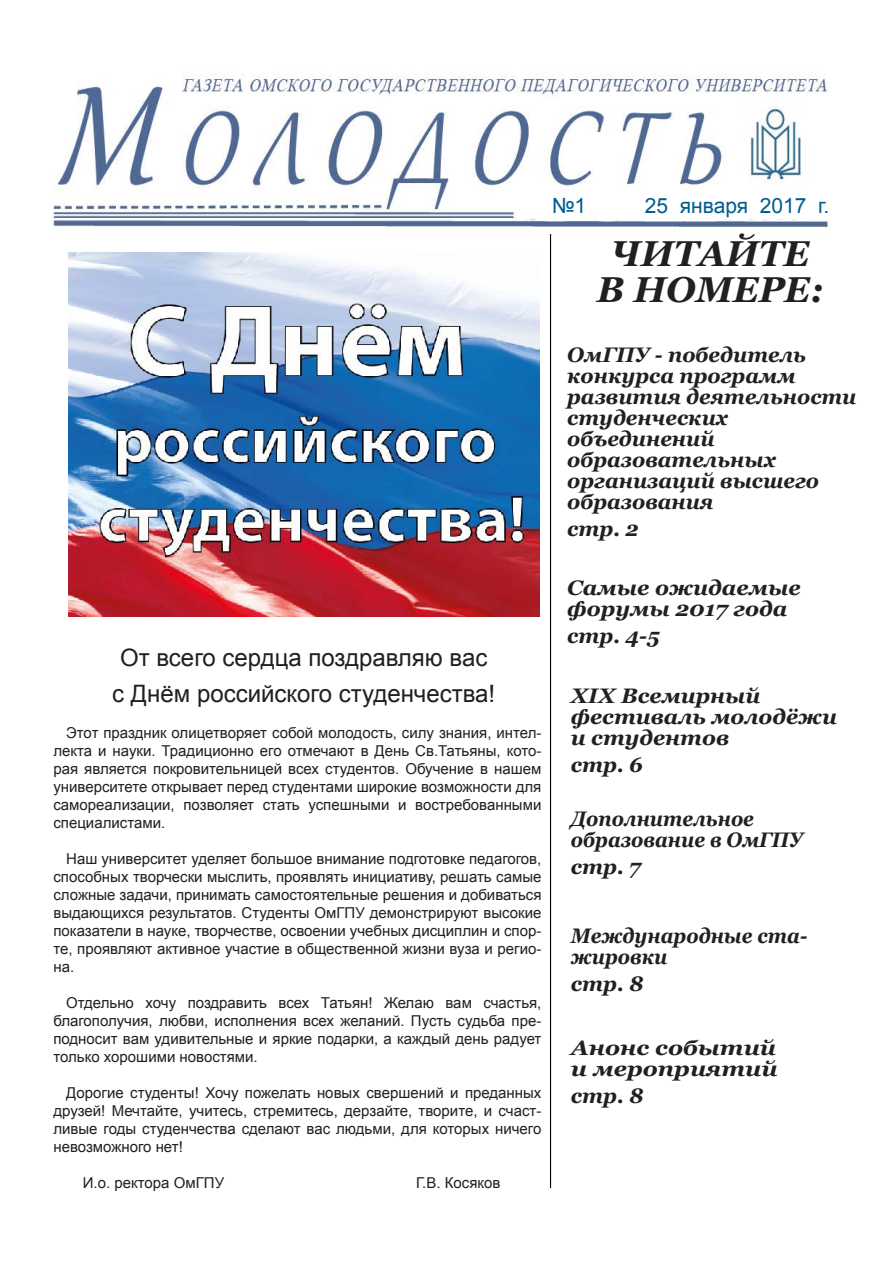
<style>
.page{position:relative;width:893px;height:1263px;background:#fff}
.page>*{position:absolute;margin:0;border:0;box-sizing:border-box;transform-origin:0 0}
.t1{font:italic 700 36px "Georgia";color:#231f20}
.t2{font:24px "Arial";color:#231f20}
.t3{font:italic 700 21px/21px "Georgia";color:#231f20}
.t4{font:italic 700 21px/21px "Georgia";color:#231f20;scale:.92 1}
.t5{font:italic 700 21px/21px "Georgia";color:#231f20;scale:1.04 1}
.t6{font:italic 700 21px/21px "Georgia";color:#231f20;scale:1.05 1}
.t7{font:italic 700 21px "Georgia";color:#231f20;scale:1.13 1}
.t8{font:21px "Arial";color:#005c8f}
.t9{font:15px/18px "Arial";color:#231f20;text-align:justify}
</style>
<div class="page">
<img style="left:53px;top:74px;width:778px;height:154px">
<hr style="left:550px;top:234px;width:1px;height:954px;background:#000">
<img style="left:68px;top:252px;width:471px;height:364px">
<p class="t8" style="left:552px;top:192px;width:36px">№1</p>
<p class="t8" style="left:645px;top:192px;width:186px">25 января 2017 г.</p>
<p class="t1" style="left:611px;top:230px;width:200px">ЧИТАЙТЕ</p>
<p class="t1" style="left:597px;top:266px;width:228px">В НОМЕРЕ:</p>
<p class="t2" style="left:120px;top:642px;width:369px">От всего сердца поздравляю вас</p>
<p class="t2" style="left:112px;top:678px;width:384px">с Днём российского студенчества!</p>
<p class="t9" style="left:53px;top:724px;width:490px;text-indent:13px">Этот праздник олицетворяет собой молодость, силу знания, интел&shy;лекта и науки. Традиционно его отмечают в День Св.Татьяны, кото&shy;рая является покровительницей всех студентов. Обучение в нашем университете открывает перед студентами широкие возможности для самореализации, позволяет стать успешными и востребованными специалистами.</p>
<p class="t9" style="left:53px;top:850px;width:490px;text-indent:13px">Наш университет уделяет большое внимание подготовке педагогов, способных творчески мыслить, проявлять инициативу, решать самые сложные задачи, принимать самостоятельные решения и добиваться выдающихся результатов. Студенты ОмГПУ демонстрируют высокие показатели в науке, творчестве, освоении учебных дисциплин и спор&shy;те, проявляют активное участие в общественной жизни вуза и регио&shy;на.</p>
<p class="t9" style="left:53px;top:994px;width:490px;text-indent:13px">Отдельно хочу поздравить всех Татьян! Желаю вам счастья, благополучия, любви, исполнения всех желаний. Пусть судьба пре&shy;подносит вам удивительные и яркие подарки, а каждый день радует только хорошими новостями.</p>
<p class="t9" style="left:53px;top:1084px;width:489px;text-indent:13px">Дорогие студенты! Хочу пожелать новых свершений и преданных друзей! Мечтайте, учитесь, стремитесь, дерзайте, творите, и счаст&shy;ливые годы студенчества сделают вас людьми, для которых ничего невозможного нет!</p>
<p class="t9" style="left:83px;top:1174px;width:143px">И.о. ректора ОмГПУ</p>
<p class="t9" style="left:416px;top:1174px;width:86px">Г.В. Косяков</p>
<p class="t3" style="left:567px;top:344px;width:240px">ОмГПУ - победитель конкурса программ</p>
<p class="t3" style="left:567px;top:386px;width:291px">развития деятельности студенческих</p>
<p class="t3" style="left:567px;top:428px;width:149px">объединений</p>
<p class="t3" style="left:567px;top:449px;width:210px">образовательных</p>
<p class="t3" style="left:567px;top:470px;width:253px">организаций высшего образования</p>
<p class="t3" style="left:567px;top:518px;width:73px">стр. 2</p>
<p class="t6" style="left:567px;top:577px;width:224px">Самые ожидаемые форумы 2017 года</p>
<p class="t3" style="left:567px;top:625px;width:94px">стр. 4-5</p>
<p class="t5" style="left:571px;top:685px;width:184px">XIX Всемирный</p>
<p class="t5" style="left:571px;top:706px;width:257px">фестиваль молодёжи и студентов</p>
<p class="t3" style="left:571px;top:754px;width:74px">стр. 6</p>
<p class="t4" style="left:571px;top:808px;width:201px">Дополнительное</p>
<p class="t4" style="left:571px;top:829px;width:254px">образование в ОмГПУ</p>
<p class="t3" style="left:571px;top:856px;width:72px">стр. 7</p>
<p class="t4" style="left:571px;top:925px;width:259px">Международные ста&shy;жировки</p>
<p class="t3" style="left:571px;top:973px;width:74px">стр. 8</p>
<p class="t7" style="left:571px;top:1034px;width:183px">Анонс событий</p>
<p class="t7" style="left:571px;top:1055px;width:185px">и мероприятий</p>
<p class="t3" style="left:571px;top:1085px;width:74px">стр. 8</p>
</div>
